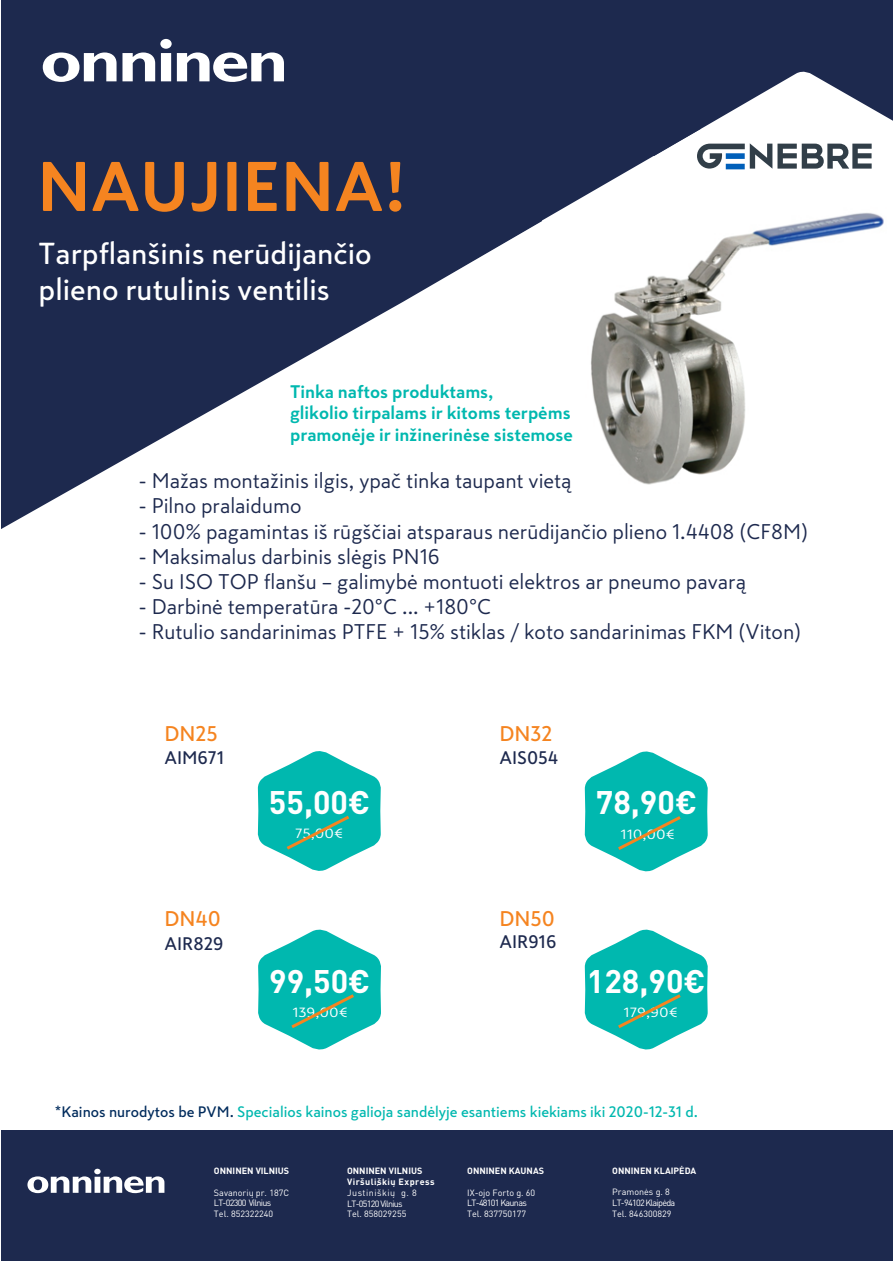
<style>
.page{position:relative;width:893px;height:1263px;background:#fff}
.page>*{position:absolute;margin:0;border:0;box-sizing:border-box;transform-origin:0 0}
.t1{font:700 69.3px "Skatta Sans";color:#f58420}
.t2{font:700 32.25px "DIN Pro";color:#fff}
.t3{font:500 30px/36px "Skatta Sans";color:#fff}
.t4{font:21px "Skatta Sans";color:#1d294e}
.t5{font:500 21px "Skatta Sans";color:#f58420}
.t6{font:700 18px/21.6px "Skatta Sans";color:#00b8af}
.t7{font:500 18px "Skatta Sans";color:#1d294e}
.t8{font:500 15px "Skatta Sans";color:#00b8af}
.t9{font:13.2px "Skatta Sans";color:#fff;scale:1.19 1}
.t10{font:9px/10.8px "DIN Pro";color:#fff}
.t11{font:700 9px "DIN Pro";color:#fff}
.t12{font:700 9px/10.8px "DIN Pro";letter-spacing:.05em;color:#fff}
.s1{color:#002b5c}
</style>
<div class="page">
<div style="left:1px;top:0;width:892px;height:1261px;background:#1d294e"></div>
<svg style="left:27px;top:1169px;width:137px;height:24px"></svg>
<svg style="left:43px;top:39px;width:241px;height:30px"></svg>
<svg style="left:1px;top:69px;width:892px;height:460px"></svg>
<div style="left:0;top:529px;width:893px;height:601px;background:#fff"></div>
<img style="left:543px;top:157px;width:350px;height:349px">
<svg style="left:705px;top:143px;width:167px;height:26px"></svg>
<svg style="left:258px;top:751px;width:123px;height:120px"></svg>
<svg style="left:585px;top:751px;width:123px;height:121px"></svg>
<svg style="left:258px;top:929px;width:123px;height:121px"></svg>
<svg style="left:585px;top:929px;width:123px;height:121px"></svg>
<svg style="left:447px;top:69px;width:258px;height:206px"></svg>
<h1 class="t1" style="left:37px;top:137px;width:371px">NAUJIENA!</h1>
<h3 class="t3" style="left:39px;top:235px;width:335px">Tarpflanšinis nerūdijančio plieno rutulinis ventilis</h3>
<p class="t6" style="left:290px;top:380px;width:284px">Tinka naftos produktams,<br>glikolio tirpalams ir kitoms terpėms pramonėje ir inžinerinėse sistemose</p>
<p class="t4" style="left:139px;top:467px;width:434px">- Mažas montažinis ilgis, ypač tinka taupant vietą</p>
<p class="t4" style="left:139px;top:492px;width:164px">- Pilno pralaidumo</p>
<p class="t4" style="left:139px;top:517px;width:671px">- 100% pagamintas iš rūgščiai atsparaus nerūdijančio plieno 1.4408 (CF8M)</p>
<p class="t4" style="left:139px;top:542px;width:302px">- Maksimalus darbinis slėgis PN16</p>
<p class="t4" style="left:139px;top:568px;width:609px">- Su ISO TOP flanšu – galimybė montuoti elektros ar pneumo pavarą</p>
<p class="t4" style="left:139px;top:593px;width:354px">- Darbinė temperatūra -20°C ... +180°C</p>
<p class="t4" style="left:139px;top:618px;width:664px">- Rutulio sandarinimas PTFE + 15% stiklas / koto sandarinimas FKM (Viton)</p>
<p class="t5" style="left:164px;top:719px;width:55px">DN25</p>
<p class="t5" style="left:499px;top:719px;width:54px">DN32</p>
<p class="t7" style="left:164px;top:745px;width:61px">AIM671</p>
<p class="t7" style="left:499px;top:745px;width:60px">AIS054</p>
<h2 class="t2" style="left:269px;top:775px;width:103px">55,00€</h2>
<p class="t5" style="left:164px;top:904px;width:58px">DN40</p>
<p class="t9" style="left:295px;top:825px;width:42px">75,00€</p>
<p class="t5" style="left:499px;top:904px;width:57px">DN50</p>
<p class="t7" style="left:164px;top:931px;width:60px">AIR829</p>
<p class="t7" style="left:499px;top:929px;width:58px">AIR916</p>
<h2 class="t2" style="left:269px;top:954px;width:103px">99,50€</h2>
<p class="t9" style="left:292px;top:1003px;width:48px">139,00€</p>
<h2 class="t2" style="left:596px;top:776px;width:103px">78,90€</h2>
<p class="t9" style="left:621px;top:825px;width:47px">110,00€</p>
<h2 class="t2" style="left:587px;top:954px;width:120px">128,90€</h2>
<p class="t9" style="left:624px;top:1003px;width:47px">179,90€</p>
<p class="t8" style="left:55px;top:1101px;width:645px"><span class="s1">*Kainos nurodytos be PVM.</span> Specialios kainos galioja sandėlyje esantiems kiekiams iki 2020-12-31 d.</p>
<p class="t11" style="left:214px;top:1163px;width:77px">ONNINEN VILNIUS</p>
<p class="t10" style="left:214px;top:1186px;width:77px">Savanorių pr. 187C<br>LT-02300 Vilnius<br>Tel. 852322240</p>
<p class="t12" style="left:347px;top:1164px;width:89px">ONNINEN VILNIUS<br>Viršuliškių Express</p>
<p class="t10" style="left:347px;top:1175px;width:71px;text-indent:29px">,<br>Justiniškių g. 8<br>LT-05120 Vilnius<br>Tel. 858029255</p>
<p class="t11" style="left:467px;top:1163px;width:78px">ONNINEN KAUNAS</p>
<p class="t10" style="left:467px;top:1186px;width:70px">IX-ojo Forto g. 60<br>LT-48101 Kaunas<br>Tel. 837750177</p>
<p class="t11" style="left:612px;top:1163px;width:86px">ONNINEN KLAIPĖDA</p>
<p class="t10" style="left:612px;top:1186px;width:65px">Pramonės g. 8<br>LT-94102 Klaipėda<br>Tel. 846300829</p>
</div>
